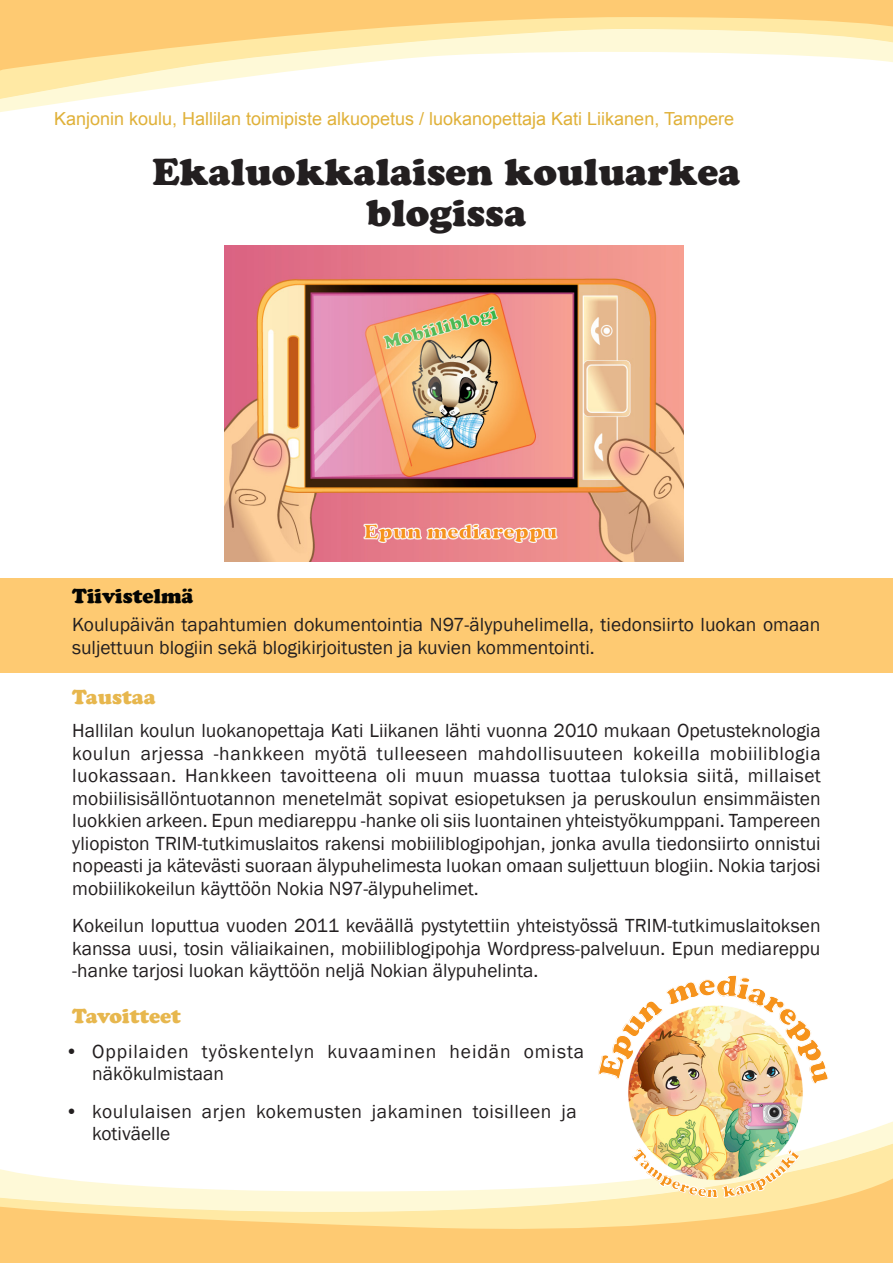
<style>
.page{position:relative;width:893px;height:1263px;background:#fff}
.page>*{position:absolute;margin:0;border:0;box-sizing:border-box;transform-origin:0 0}
.Normaali{font:37.5px/41.2px "Cooper Black Std";color:#231f20;text-align:center}
.valiotsikko1{font:900 21px "Cooper";color:#e7b74e}
.valiotsikko2{font:900 21px "Cooper";color:#040503}
.leipateksti{font:19.5px/22.5px "Franklin Gothic";color:#231f20;text-align:justify}
.leipateksti-2{font:19.5px/22.5px "Franklin Gothic";letter-spacing:.05em;color:#231f20}
.leipateksti-3{font:19.5px/22.5px "Franklin Gothic";letter-spacing:.03em;color:#231f20}
.koulutiedot{font:18px "Arial";color:#e0b139}
</style>
<div class="page">
<svg style="left:0;top:101px;width:73px;height:11px"></svg>
<svg style="left:0;top:80px;width:221px;height:21px"></svg>
<svg style="left:0;top:0;width:893px;height:80px"></svg>
<svg style="left:0;top:1155px;width:893px;height:108px"></svg>
<img style="left:552px;top:1084px;width:334px;height:125px">
<div style="left:0;top:578px;width:893px;height:94px;background:#feca72"></div>
<img style="left:225px;top:245px;width:458px;height:316px">
<img style="left:628px;top:1005px;width:175px;height:79px">
<img style="left:631px;top:1148px;width:169px;height:50px">
<p class="koulutiedot" style="left:54px;top:107px;width:682px">Kanjonin koulu, Hallilan toimipiste alkuopetus / luokanopettaja Kati Liikanen, Tampere</p>
<p class="Normaali" style="left:152px;top:151px;width:590px">Ekaluokkalaisen kouluarkea blogissa</p>
<p class="valiotsikko2" style="left:72px;top:583px;width:123px">Tiivistelmä</p>
<p class="leipateksti" style="left:72px;top:614px;width:750px">Koulupäivän tapahtumien dokumentointia N97-älypuhelimella, tiedonsiirto luokan omaan suljettuun blogiin sekä blogikirjoitusten ja kuvien kommentointi.</p>
<p class="valiotsikko1" style="left:72px;top:685px;width:85px">Taustaa</p>
<p class="leipateksti" style="left:72px;top:720px;width:750px">Hallilan koulun luokanopettaja Kati Liikanen lähti vuonna 2010 mukaan Opetusteknologia koulun arjessa -hankkeen myötä tulleeseen mahdollisuuteen kokeilla mobiiliblogia luokassaan. Hankkeen tavoitteena oli muun muassa tuottaa tuloksia siitä, millaiset mobiilisisällöntuotannon menetelmät sopivat esiopetuksen ja peruskoulun ensimmäisten luokkien arkeen. Epun mediareppu -hanke oli siis luontainen yhteistyökumppani. Tampereen yliopiston TRIM-tutkimuslaitos rakensi mobiiliblogipohjan, jonka avulla tiedonsiirto onnistui nopeasti ja kätevästi suoraan älypuhelimesta luokan omaan suljettuun blogiin. Nokia tarjosi mobiilikokeilun käyttöön Nokia N97-älypuhelimet.</p>
<p class="leipateksti" style="left:72px;top:915px;width:750px">Kokeilun loputtua vuoden 2011 keväällä pystytettiin yhteistyössä TRIM-tutkimuslaitoksen kanssa uusi, tosin väliaikainen, mobiiliblogipohja Wordpress-palveluun. Epun mediareppu -hanke tarjosi luokan käyttöön neljä Nokian älypuhelinta.</p>
<p class="valiotsikko1" style="left:72px;top:1003px;width:110px">Tavoitteet</p>
<p class="leipateksti-2" style="left:92px;top:1040px;width:494px;text-indent:-27px">• Oppilaiden työskentelyn kuvaaminen heidän omista näkökulmistaan</p>
<p class="leipateksti-3" style="left:92px;top:1100px;width:486px;text-indent:-27px">• koululaisen arjen kokemusten jakaminen toisilleen ja kotiväelle</p>
</div>
